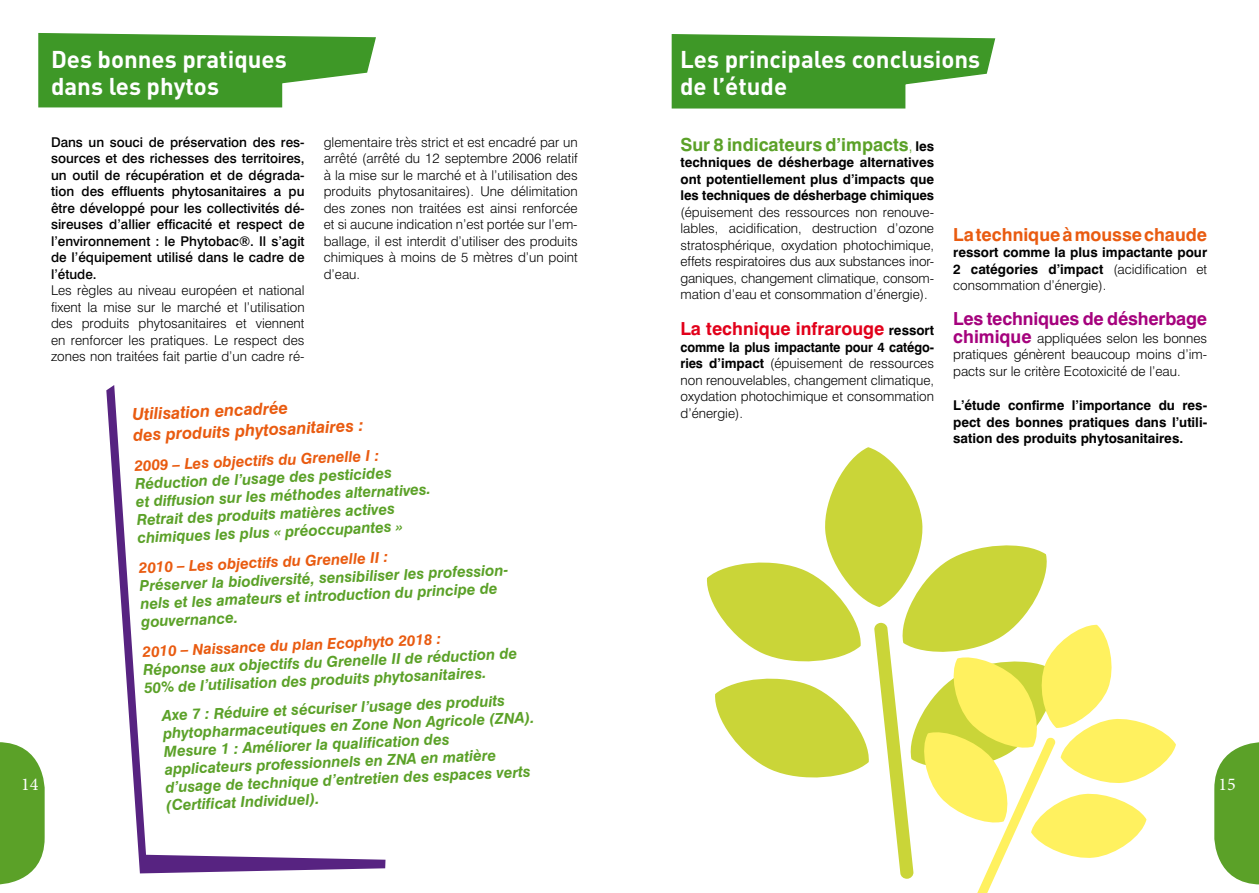
<style>
.page{position:relative;width:1259px;height:893px;background:#fff}
.page>*{position:absolute;margin:0;border:0;box-sizing:border-box;transform-origin:0 0}
.t1{font:700 24px/27px "DIN";color:#fff}
.t2{font:700 18px "Swiss 721 BT";color:#5ba128}
.t3{font:700 18px "Swiss 721 BT";color:#e2001a}
.t4{font:700 18px "Swiss 721 BT";letter-spacing:-.01em;color:#a5027d}
.t5{font:700 18px "Swiss 721 BT";color:#e95b10}
.t6{font:18px "Minion Pro";color:#fff}
.t7{font:italic 700 16.5px/20.4px "Swiss 721 BT";color:#e95b10}
.t8{font:italic 700 15px/17.9px "Swiss 721 BT";color:#5ba128}
.t9{font:italic 700 15px "Swiss 721 BT";color:#e95b10}
.t10{font:300 13.5px/16.5px "Swiss 721 BT";color:#000;text-align:justify}
.t11{font:700 13.5px/16.5px "Swiss 721 BT";color:#000;text-align:justify}
.t12{font:500 13.5px/16.5px "Swiss 721 BT";color:#000;text-align:justify}
.s1{font-weight:300;font-size:16.5px}
.s2{font-size:13.5px;color:#000}
.s3{font-weight:700}
.s4{font-weight:300}
.s5{font-weight:700;font-size:18px;color:#a5027d}
</style>
<div class="page">
<svg style="left:1214px;top:742px;width:44px;height:142px;background:#73ae47"></svg>
<svg style="left:0;top:742px;width:45px;height:142px;background:#72ae46"></svg>
<svg style="left:106px;top:385px;width:279px;height:488px"></svg>
<svg style="left:38px;top:33px;width:338px;height:75px;background:#5ba747"></svg>
<svg style="left:671px;top:34px;width:325px;height:75px;background:#5ca848"></svg>
<svg style="left:706px;top:447px;width:470px;height:446px"></svg>
<h1 class="t1" style="left:51px;top:45px;width:237px">Des bonnes pratiques dans les phytos</h1>
<h1 class="t1" style="left:680px;top:45px;width:301px">Les principales conclusions de l’étude</h1>
<p class="t12" style="left:51px;top:134px;width:255px">Dans un souci de préservation des res&shy;sources et des richesses des territoires, un outil de récupération et de dégrada&shy;tion des effluents phytosanitaires a pu être développé pour les collectivités dé&shy;sireuses d’allier efficacité et respect de l’environnement : le Phytobac®. Il s’agit de l’équipement utilisé dans le cadre de l’étude.</p>
<p class="t10" style="left:51px;top:282px;width:255px">Les règles au niveau européen et national fixent la mise sur le marché et l’utilisation des produits phytosanitaires et viennent en renforcer les pratiques. Le respect des zones non traitées fait partie d’un cadre ré-</p>
<p class="t10" style="left:324px;top:134px;width:255px">glementaire très strict et est encadré par un arrêté (arrêté du 12 septembre 2006 relatif à la mise sur le marché et à l’utilisation des produits phytosanitaires). Une délimitation des zones non traitées est ainsi renforcée et si aucune indication n’est portée sur l’em&shy;ballage, il est interdit d’utiliser des produits chimiques à moins de 5 mètres d’un point d’eau.</p>
<h2 class="t2" style="left:680px;top:133px;width:255px">Sur 8 indicateurs d’impacts<span class="s1">,</span> <span class="s2">les</span></h2>
<p class="t11" style="left:680px;top:154px;width:255px">techniques de désherbage alternatives ont potentiellement plus d’impacts que les techniques de désherbage chimiques</p>
<p class="t10" style="left:680px;top:203px;width:255px">(épuisement des ressources non renouve&shy;lables, acidification, destruction d’ozone stratosphérique, oxydation photochimique, effets respiratoires dus aux substances inor&shy;ganiques, changement climatique, consom&shy;mation d’eau et consommation d’énergie).</p>
<h2 class="t3" style="left:680px;top:318px;width:255px">La technique infrarouge <span class="s2">ressort</span></h2>
<p class="t10" style="left:680px;top:338px;width:255px"><span class="s3">comme la plus impactante pour 4 catégo&shy;ries d’impact</span> (épuisement de ressources non renouvelables, changement climatique, oxydation photochimique et consommation d’énergie).</p>
<h2 class="t5" style="left:953px;top:223px;width:255px">La technique à mousse chaude</h2>
<p class="t11" style="left:953px;top:244px;width:255px">ressort comme la plus impactante pour 2 catégories d’impact <span class="s4">(acidification et consommation d’énergie).</span></p>
<h2 class="t4" style="left:953px;top:307px;width:255px">Les techniques de désherbage</h2>
<p class="t10" style="left:953px;top:329px;width:255px"><span class="s5">chimique</span> appliquées selon les bonnes pratiques génèrent beaucoup moins d’im&shy;pacts sur le critère Ecotoxicité de l’eau.</p>
<p class="t11" style="left:953px;top:397px;width:255px">L’étude confirme l’importance du res&shy;pect des bonnes pratiques dans l’utili&shy;sation des produits phytosanitaires.</p>
<p class="t7" style="left:132px;top:404px;width:232px;rotate:-2deg">Utilisation encadrée<br>des produits phytosanitaires :</p>
<p class="t9" style="left:134px;top:458px;width:246px;rotate:-3deg">2009 – Les objectifs du Grenelle I :</p>
<p class="t8" style="left:134px;top:476px;width:297px;rotate:-3deg">Réduction de l’usage des pesticides<br>et diffusion sur les méthodes alternatives.<br>Retrait des produits matières actives chimiques les plus « préoccupantes »</p>
<p class="t9" style="left:138px;top:560px;width:251px;rotate:-3deg">2010 – Les objectifs du Grenelle II :</p>
<p class="t8" style="left:139px;top:579px;width:373px;line-height:17.4px;rotate:-3deg">Préserver la biodiversité, sensibiliser les profession&shy;nels et les amateurs et introduction du principe de gouvernance.</p>
<p class="t9" style="left:142px;top:644px;width:300px;rotate:-3deg">2010 – Naissance du plan Ecophyto 2018 :</p>
<p class="t8" style="left:143px;top:662px;width:376px;rotate:-3deg">Réponse aux objectifs du Grenelle II de réduction de<br>50% de l’utilisation des produits phytosanitaires.</p>
<p class="t8" style="left:161px;top:708px;width:374px;rotate:-3deg">Axe 7 : Réduire et sécuriser l’usage des produits phytopharmaceutiques en Zone Non Agricole (ZNA).<br>Mesure 1 : Améliorer la qualifi cation des applicateurs professionnels en ZNA en matière d’usage de technique d’entretien des espaces verts (Certifi cat Individuel).</p>
<h2 class="t6" style="left:21px;top:772px;width:19px">14</h2>
<h2 class="t6" style="left:1218px;top:772px;width:19px">15</h2>
</div>
